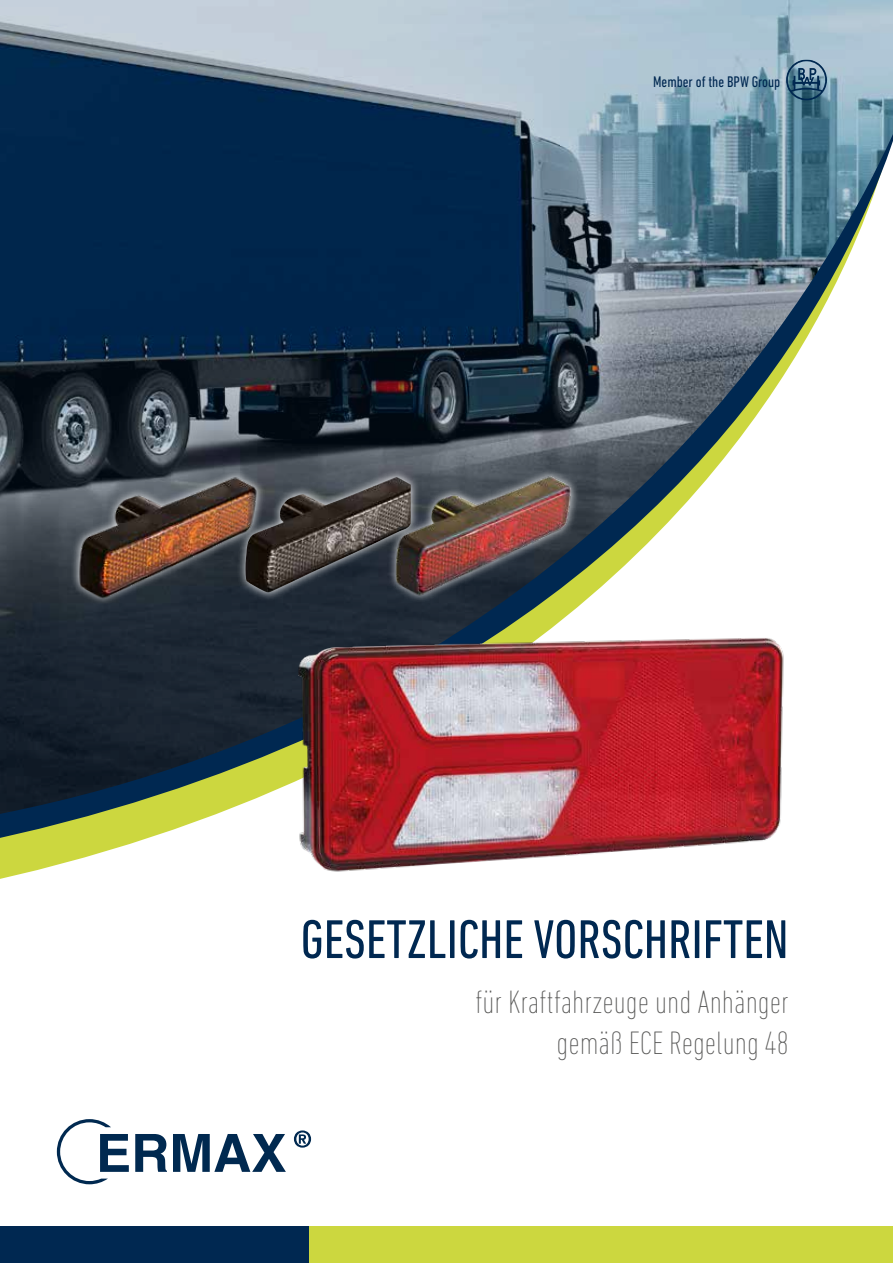
<style>
.page{position:relative;width:893px;height:1263px;background:#fff}
.page>*{position:absolute;margin:0;border:0;box-sizing:border-box;transform-origin:0 0}
.t1{font:condensed 55.5px "DIN Next LT Pro";color:#002851}
.t2{font:200 condensed 33px/41.7px "DIN Next LT Pro";color:#575756;text-align:right}
.t3{font:condensed 15.6px "DIN Next LT Pro";color:#002851}
</style>
<div class="page">
<svg style="left:0;top:814px;width:216px;height:65px"></svg>
<img style="left:0;top:0;width:893px;height:814px">
<svg style="left:135px;top:1134px;width:32px;height:38px"></svg>
<svg style="left:173px;top:1134px;width:113px;height:38px"></svg>
<svg style="left:294px;top:1130px;width:17px;height:17px"></svg>
<svg style="left:57px;top:1119px;width:72px;height:65px"></svg>
<div style="left:0;top:1227px;width:891px;height:36px;background:#002851"></div>
<div style="left:309px;top:1227px;width:584px;height:36px;background:#ccd73f"></div>
<svg style="left:786px;top:60px;width:42px;height:41px;background:#537992"></svg>
<img style="left:281px;top:612px;width:522px;height:260px">
<svg style="left:265px;top:469px;width:122px;height:132px;background:#38414b"></svg>
<img style="left:265px;top:477px;width:122px;height:115px">
<svg style="left:71px;top:469px;width:194px;height:137px"></svg>
<img style="left:76px;top:446px;width:184px;height:183px">
<svg style="left:387px;top:468px;width:193px;height:136px"></svg>
<img style="left:392px;top:444px;width:183px;height:183px">
<p class="t3" style="left:653px;top:73px;width:129px">Member of the BPW Group</p>
<h1 class="t1" style="left:301px;top:908px;width:490px">GESETZLICHE VORSCHRIFTEN</h1>
<p class="t2" style="left:475px;top:980px;width:315px">für Kraftfahrzeuge und Anhänger gemäß ECE Regelung 48</p>
</div>
